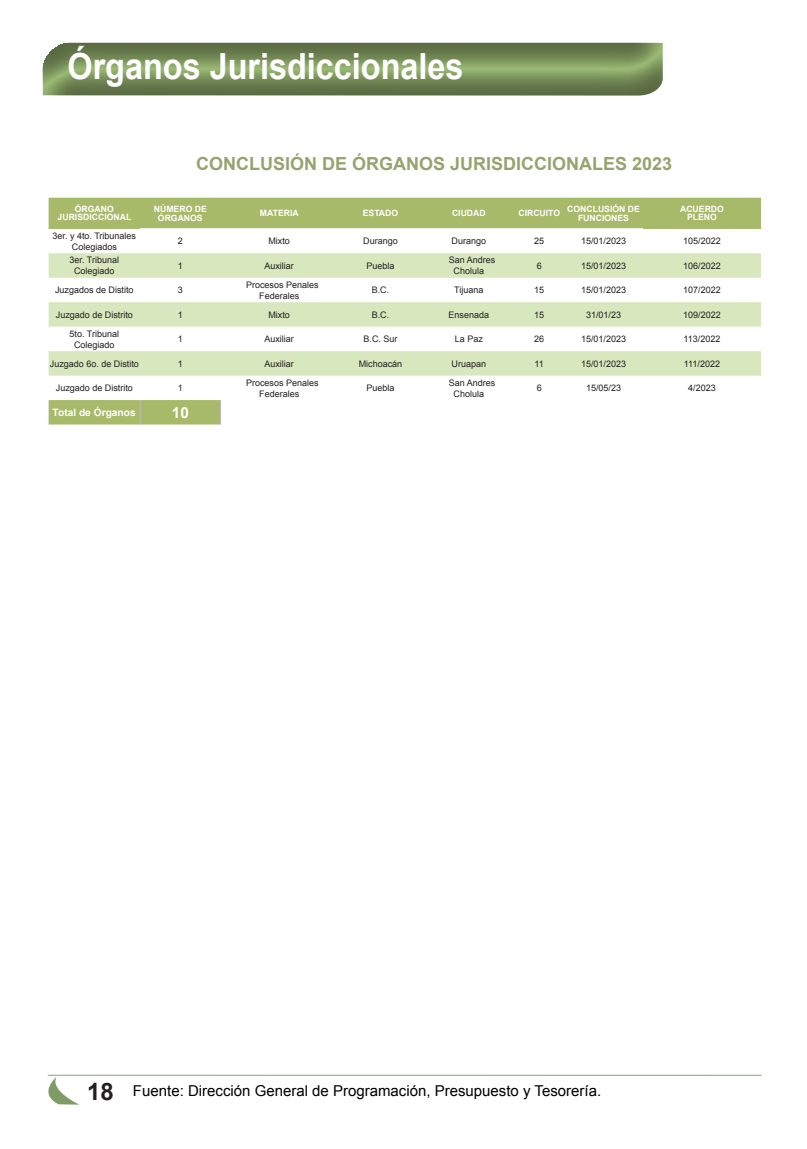
<style>
.page{position:relative;width:807px;height:1149px;background:#fff}
.page>*{position:absolute;margin:0;border:0;box-sizing:border-box;transform-origin:0 0}
.t1{font:700 36px "Arial";color:#fff;scale:.9 1}
.t2{font:700 18px "Arial";color:#96a36e}
.t3{font:700 15.3px "Arial";color:#fff}
.t4{font:15px "Arial";color:#000}
.t5{font:700 10.2px "Arial";color:#fff}
.t6{font:9px/10.8px "Arial";color:#231f20}
.t7{font:700 8.7px/8.7px "Arial";color:#fff;text-align:center}
.s1{font-weight:700;font-size:24px;color:#231f20}
</style>
<div class="page">
<hr style="left:48px;top:1075px;width:713px;height:1px;background:#7da96a">
<svg style="left:48px;top:1077px;width:31px;height:28px"></svg>
<div style="left:49px;top:198px;width:712px;height:30px;background:#a6ba69"></div>
<svg style="left:49px;top:253px;width:712px;height:123px;fill:#d8e7bd"></svg>
<div style="left:49px;top:400px;width:172px;height:25px;background:#a6ba69"></div>
<hr style="left:49px;top:228px;width:91px;height:1px;background:#a6ba69">
<hr style="left:643px;top:228px;width:118px;height:1px;background:#a6ba69">
<div style="left:39px;top:38px;width:624px;height:60px;background:#231f20;opacity:.5"></div>
<h1 class="t1" style="left:67px;top:46px;width:442px">Órganos Jurisdiccionales</h1>
<h2 class="t2" style="left:196px;top:154px;width:478px">CONCLUSIÓN DE ÓRGANOS JURISDICCIONALES 2023</h2>
<p class="t7" style="left:58px;top:204px;width:75px">ÓRGANO<br>JURISDICCIONAL</p>
<p class="t7" style="left:154px;top:205px;width:54px">NÚMERO DE<br>ÓRGANOS</p>
<p class="t7" style="left:260px;top:209px;width:40px">MATERIA</p>
<p class="t7" style="left:363px;top:209px;width:37px">ESTADO</p>
<p class="t7" style="left:452px;top:209px;width:35px">CIUDAD</p>
<p class="t7" style="left:518px;top:209px;width:43px">CIRCUITO</p>
<p class="t7" style="left:567px;top:205px;width:74px">CONCLUSIÓN DE<br>FUNCIONES</p>
<p class="t7" style="left:680px;top:204px;width:45px">ACUERDO<br>PLENO</p>
<p class="t6" style="left:53px;top:230px;width:85px;text-align:center">3er. y 4to. Tribunales<br>Colegiados</p>
<p class="t6" style="left:178px;top:236px;width:7px">2</p>
<p class="t6" style="left:268px;top:236px;width:23px">Mixto</p>
<p class="t6" style="left:363px;top:236px;width:36px">Durango</p>
<p class="t6" style="left:452px;top:236px;width:36px">Durango</p>
<p class="t6" style="left:534px;top:236px;width:12px">25</p>
<p class="t6" style="left:581px;top:236px;width:47px">15/01/2023</p>
<p class="t6" style="left:683px;top:236px;width:39px">105/2022</p>
<p class="t6" style="left:70px;top:255px;width:51px;text-align:center">3er. Tribunal<br>Colegiado</p>
<p class="t6" style="left:178px;top:260px;width:7px">1</p>
<p class="t6" style="left:264px;top:260px;width:31px">Auxiliar</p>
<p class="t6" style="left:367px;top:260px;width:30px">Puebla</p>
<p class="t6" style="left:454px;top:255px;width:43px;text-indent:-5px">San Andres<br>Cholula</p>
<p class="t6" style="left:537px;top:260px;width:7px">6</p>
<p class="t6" style="left:581px;top:260px;width:47px">15/01/2023</p>
<p class="t6" style="left:683px;top:260px;width:39px">106/2022</p>
<p class="t6" style="left:55px;top:285px;width:80px">Juzgados de Distito</p>
<p class="t6" style="left:178px;top:285px;width:7px">3</p>
<p class="t6" style="left:259px;top:279px;width:61px;text-indent:-13px">Procesos Penales<br>Federales</p>
<p class="t6" style="left:372px;top:285px;width:19px">B.C.</p>
<p class="t6" style="left:454px;top:285px;width:31px">Tijuana</p>
<p class="t6" style="left:534px;top:285px;width:12px">15</p>
<p class="t6" style="left:581px;top:285px;width:47px">15/01/2023</p>
<p class="t6" style="left:683px;top:285px;width:39px">107/2022</p>
<p class="t6" style="left:56px;top:309px;width:79px">Juzgado de Distrito</p>
<p class="t6" style="left:178px;top:309px;width:7px">1</p>
<p class="t6" style="left:268px;top:309px;width:23px">Mixto</p>
<p class="t6" style="left:372px;top:309px;width:19px">B.C.</p>
<p class="t6" style="left:449px;top:309px;width:42px">Ensenada</p>
<p class="t6" style="left:534px;top:309px;width:12px">15</p>
<p class="t6" style="left:586px;top:309px;width:37px">31/01/23</p>
<p class="t6" style="left:683px;top:309px;width:39px">109/2022</p>
<p class="t6" style="left:70px;top:328px;width:51px;text-align:center">5to. Tribunal<br>Colegiado</p>
<p class="t6" style="left:178px;top:334px;width:7px">1</p>
<p class="t6" style="left:264px;top:334px;width:31px">Auxiliar</p>
<p class="t6" style="left:364px;top:334px;width:36px">B.C. Sur</p>
<p class="t6" style="left:455px;top:334px;width:30px">La Paz</p>
<p class="t6" style="left:534px;top:334px;width:12px">26</p>
<p class="t6" style="left:581px;top:334px;width:47px">15/01/2023</p>
<p class="t6" style="left:684px;top:334px;width:38px">113/2022</p>
<p class="t6" style="left:50px;top:358px;width:91px">Juzgado 6o. de Distito</p>
<p class="t6" style="left:178px;top:358px;width:7px">1</p>
<p class="t6" style="left:264px;top:358px;width:31px">Auxiliar</p>
<p class="t6" style="left:359px;top:358px;width:45px">Michoacán</p>
<p class="t6" style="left:452px;top:358px;width:36px">Uruapan</p>
<p class="t6" style="left:535px;top:358px;width:11px">11</p>
<p class="t6" style="left:581px;top:358px;width:47px">15/01/2023</p>
<p class="t6" style="left:684px;top:358px;width:38px">111/2022</p>
<p class="t6" style="left:56px;top:383px;width:79px">Juzgado de Distrito</p>
<p class="t6" style="left:178px;top:383px;width:7px">1</p>
<p class="t6" style="left:259px;top:377px;width:61px;text-indent:-13px">Procesos Penales<br>Federales</p>
<p class="t6" style="left:367px;top:383px;width:30px">Puebla</p>
<p class="t6" style="left:454px;top:377px;width:43px;text-indent:-5px">San Andres<br>Cholula</p>
<p class="t6" style="left:537px;top:383px;width:7px">6</p>
<p class="t6" style="left:586px;top:383px;width:37px">15/05/23</p>
<p class="t6" style="left:688px;top:383px;width:29px">4/2023</p>
<p class="t5" style="left:53px;top:407px;width:85px">Total de Órganos</p>
<h3 class="t3" style="left:172px;top:404px;width:19px">10</h3>
<h3 class="t4" style="left:87px;top:1083px;width:516px"><span class="s1">18</span> Fuente: Dirección General de Programación, Presupuesto y Tesorería.</h3>
</div>
